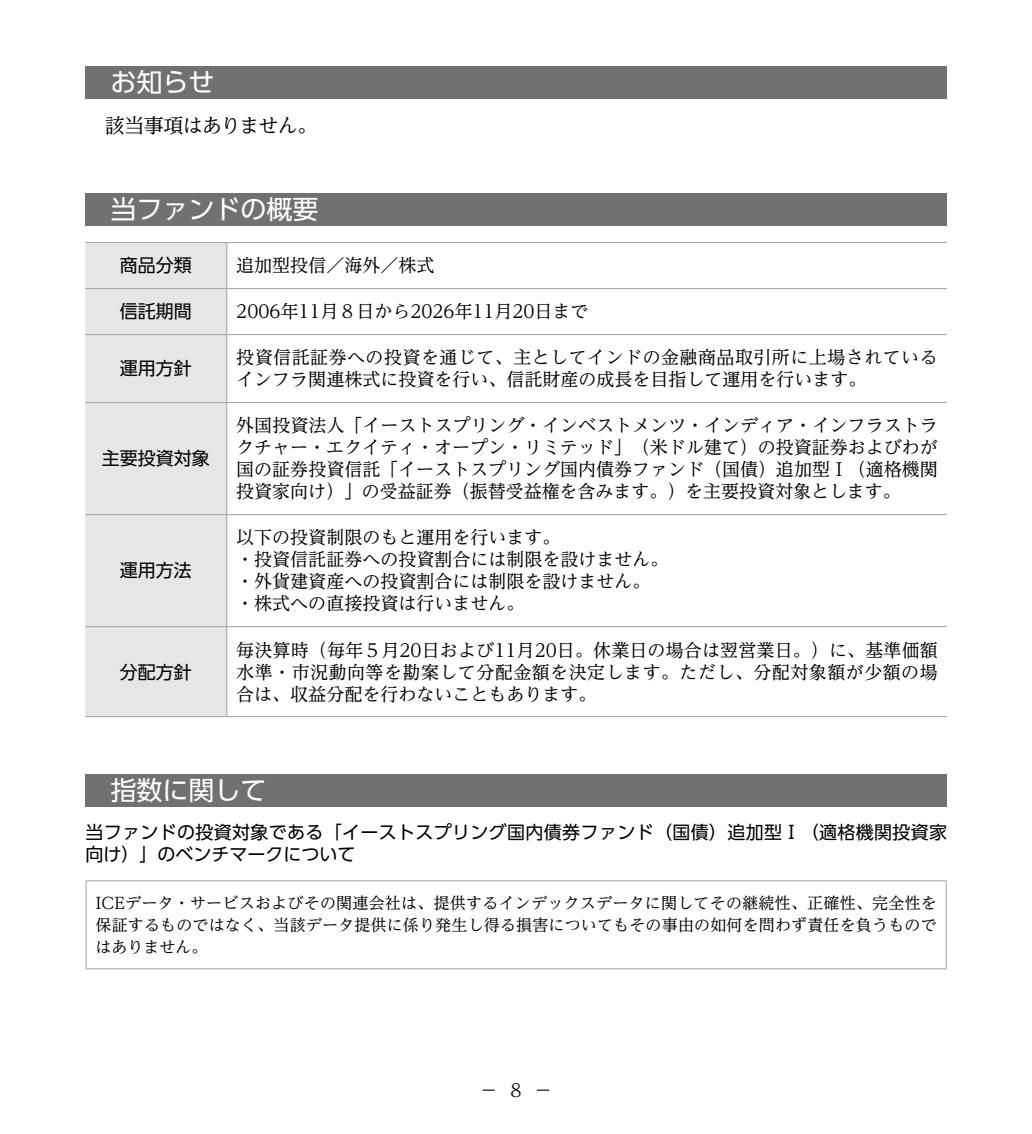
<style>
.page{position:relative;width:1032px;height:1134px;background:#fff}
.page>*{position:absolute;margin:0;border:0;box-sizing:border-box;transform-origin:0 0}
.t1{font:26px "UD Shin Go Pr 6";color:#fff}
.t2{font:20px "UD Reimin Pr 6";letter-spacing:-.035em;color:#000}
.t3{font:18px/22px "UD Reimin Pr 6";color:#000;text-align:justify}
.t4{font:18px/22px "UD Shin Go Pr 6";letter-spacing:.02em;color:#000}
.t5{font:18px/22px "UD Reimin Pr 6";letter-spacing:.025em;color:#000}
.t6{font:16px/22px "UD Reimin Pr 6";letter-spacing:.01em;color:#000;text-align:justify}
</style>
<div class="page">
<div style="left:85px;top:243px;width:141px;height:473px;background:#e6e6e6"></div>
<hr style="left:85px;top:242px;width:142px;height:1px;background:#9fa0a0">
<hr style="left:227px;top:242px;width:720px;height:1px;background:#9fa0a0">
<hr style="left:226px;top:243px;width:1px;height:45px;background:#9fa0a0">
<hr style="left:85px;top:288px;width:142px;height:1px;background:#9fa0a0">
<hr style="left:227px;top:288px;width:720px;height:1px;background:#9fa0a0">
<hr style="left:226px;top:289px;width:1px;height:45px;background:#9fa0a0">
<hr style="left:85px;top:334px;width:142px;height:1px;background:#9fa0a0">
<hr style="left:227px;top:334px;width:720px;height:1px;background:#9fa0a0">
<hr style="left:226px;top:335px;width:1px;height:67px;background:#9fa0a0">
<hr style="left:85px;top:402px;width:142px;height:1px;background:#9fa0a0">
<hr style="left:227px;top:402px;width:720px;height:1px;background:#9fa0a0">
<hr style="left:226px;top:403px;width:1px;height:111px;background:#9fa0a0">
<hr style="left:85px;top:514px;width:142px;height:1px;background:#9fa0a0">
<hr style="left:227px;top:514px;width:720px;height:1px;background:#9fa0a0">
<hr style="left:226px;top:515px;width:1px;height:111px;background:#9fa0a0">
<hr style="left:85px;top:626px;width:142px;height:1px;background:#9fa0a0">
<hr style="left:227px;top:626px;width:720px;height:1px;background:#9fa0a0">
<hr style="left:226px;top:627px;width:1px;height:89px;background:#9fa0a0">
<hr style="left:85px;top:716px;width:142px;height:1px;background:#9fa0a0">
<hr style="left:227px;top:716px;width:720px;height:1px;background:#9fa0a0">
<div style="left:85px;top:193px;width:862px;height:32px;background:#727171"></div>
<div style="left:85px;top:774px;width:862px;height:32px;background:#727171"></div>
<hr style="left:86px;top:880px;width:861px;height:1px;background:#9fa0a0">
<hr style="left:86px;top:881px;width:1px;height:87px;background:#9fa0a0">
<hr style="left:946px;top:881px;width:1px;height:87px;background:#9fa0a0">
<hr style="left:86px;top:968px;width:861px;height:1px;background:#9fa0a0">
<div style="left:85px;top:66px;width:862px;height:32px;background:#727171"></div>
<h1 class="t1" style="left:110px;top:61px;width:105px">お知らせ</h1>
<p class="t2" style="left:105px;top:109px;width:214px">該当事項はありません。</p>
<h1 class="t1" style="left:110px;top:188px;width:209px">当ファンドの概要</h1>
<p class="t4" style="left:120px;top:254px;width:73px">商品分類</p>
<p class="t3" style="left:236px;top:254px;width:199px">追加型投信／海外／株式</p>
<p class="t4" style="left:120px;top:300px;width:73px">信託期間</p>
<p class="t3" style="left:236px;top:300px;width:354px">2006年11月８日から2026年11月20日まで</p>
<p class="t4" style="left:120px;top:357px;width:73px">運用方針</p>
<p class="t5" style="left:236px;top:346px;width:703px">投資信託証券への投資を通じて、主としてインドの金融商品取引所に上場されているインフラ関連株式に投資を行い、信託財産の成長を目指して運用を行います。</p>
<p class="t4" style="left:102px;top:447px;width:109px">主要投資対象</p>
<p class="t4" style="left:120px;top:559px;width:73px">運用方法</p>
<p class="t4" style="left:120px;top:660px;width:73px">分配方針</p>
<p class="t3" style="left:236px;top:414px;width:703px">外国投資法人「イーストスプリング・インベストメンツ・インディア・インフラストラクチャー・エクイティ・オープン・リミテッド」（米ドル建て）の投資証券およびわが国の証券投資信託「イーストスプリング国内債券ファンド（国債）追加型Ⅰ（適格機関投資家向け）」の受益証券（振替受益権を含みます。）を主要投資対象とします。</p>
<p class="t3" style="left:236px;top:526px;width:433px;text-align:left">以下の投資制限のもと運用を行います。<br>・投資信託証券への投資割合には制限を設けません。・外貨建資産への投資割合には制限を設けません。・株式への直接投資は行いません。</p>
<p class="t3" style="left:236px;top:638px;width:703px">毎決算時（毎年５月20日および11月20日。休業日の場合は翌営業日。）に、基準価額水準・市況動向等を勘案して分配金額を決定します。ただし、分配対象額が少額の場合は、収益分配を行わないこともあります。</p>
<h1 class="t1" style="left:110px;top:769px;width:157px">指数に関して</h1>
<p class="t4" style="left:85px;top:821px;width:863px">当ファンドの投資対象である「イーストスプリング国内債券ファンド（国債）追加型Ⅰ（適格機関投資家向け）」のベンチマークについて</p>
<p class="t6" style="left:96px;top:891px;width:843px">ICEデータ・サービスおよびその関連会社は、提供するインデックスデータに関してその継続性、正確性、完全性を保証するものではなく、当該データ提供に係り発生し得る損害についてもその事由の如何を問わず責任を負うものではありません。</p>
<p class="t3" style="left:510px;top:1078px;width:13px">8</p>
<p class="t3" style="left:480px;top:1078px;width:73px">－　　－</p>
</div>
